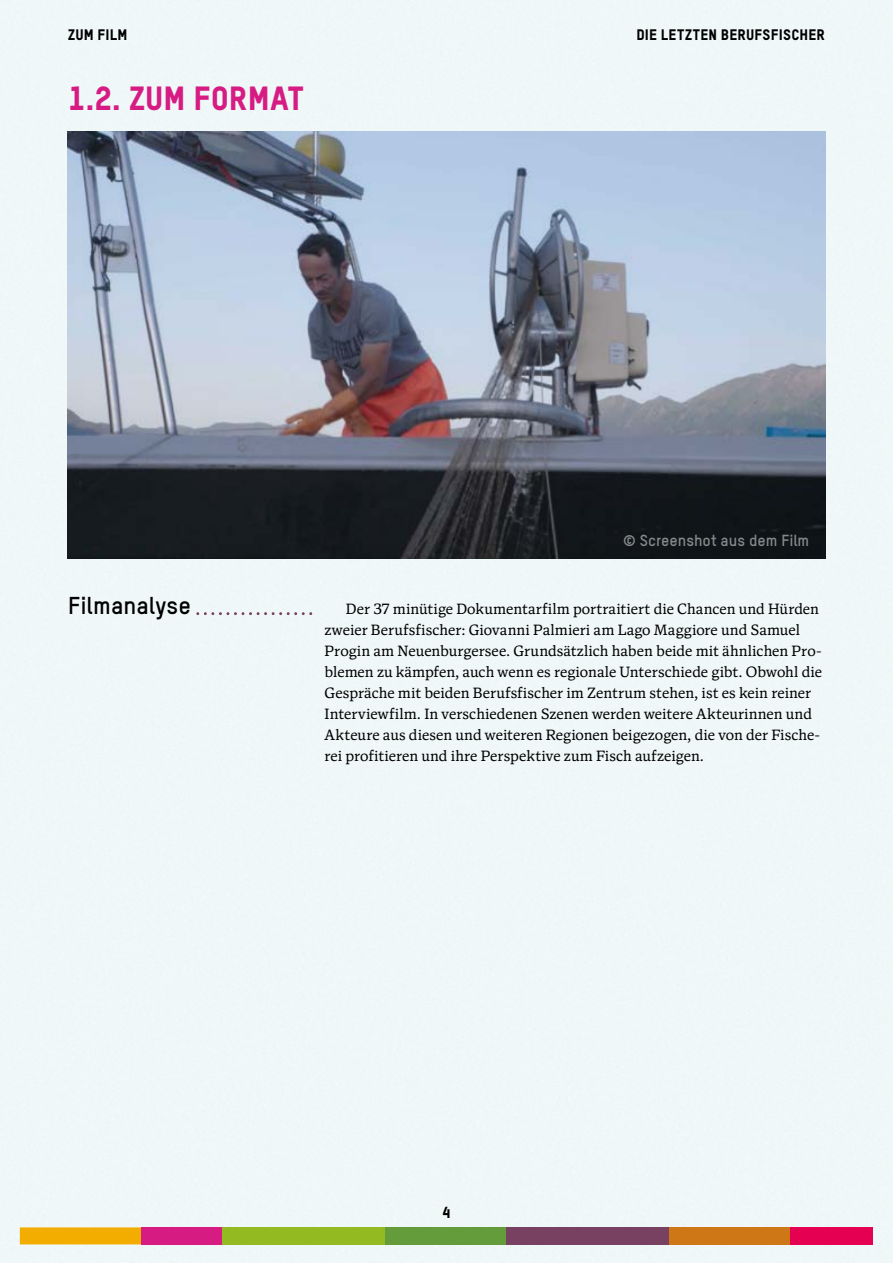
<style>
.page{position:relative;width:893px;height:1263px;background:#f0f7f7}
.page>*{position:absolute;margin:0;border:0;box-sizing:border-box;transform-origin:0 0}
.t1{font:33px "TSTARPRO Headline";letter-spacing:.01em;color:#d61b83}
.t2{font:700 24px "TSTARPRO";letter-spacing:.005em;color:#000}
.t3{font:700 15.75px "TSTARPRO";color:#fff}
.t4{font:15.75px "TSTARPRO Headline";color:#000}
.t5{font:15px/21px "Antonia Variable";color:#000}
.t6{font:15px "TSTARPRO Headline";letter-spacing:.015em;color:#000}
</style>
<div class="page">
<div style="left:20px;top:1227px;width:121px;height:17px;background:#f2ad00"></div>
<div style="left:141px;top:1227px;width:82px;height:17px;background:#d61b83"></div>
<div style="left:223px;top:1227px;width:162px;height:17px;background:#93bb21"></div>
<div style="left:385px;top:1227px;width:122px;height:17px;background:#649b3b"></div>
<div style="left:507px;top:1227px;width:162px;height:17px;background:#784161"></div>
<div style="left:669px;top:1227px;width:122px;height:17px;background:#ce7717"></div>
<div style="left:791px;top:1227px;width:82px;height:17px;background:#e50051"></div>
<img style="left:67px;top:132px;width:759px;height:427px">
<svg style="left:205px;top:612px;width:107px;height:3px"></svg>
<p class="t6" style="left:68px;top:25px;width:61px">ZUM FILM</p>
<p class="t6" style="left:636px;top:25px;width:190px">DIE LETZTEN BERUFSFISCHER</p>
<h1 class="t1" style="left:68px;top:78px;width:237px">1.2. ZUM FORMAT</h1>
<h2 class="t2" style="left:68px;top:590px;width:125px">Filmanalyse</h2>
<p class="t3" style="left:622px;top:531px;width:188px">© Screenshot aus dem Film</p>
<p class="t5" style="left:325px;top:599px;width:499px;text-indent:21px">Der 37 minütige Dokumentarfilm portraitiert die Chancen und Hürden zweier Berufsfischer: Giovanni Palmieri am Lago Maggiore und Samuel Progin am Neuenburgersee. Grundsätzlich haben beide mit ähnlichen Pro&shy;blemen zu kämpfen, auch wenn es regionale Unterschiede gibt. Obwohl die Gespräche mit beiden Berufsfischer im Zentrum stehen, ist es kein reiner Interviewfilm. In verschiedenen Szenen werden weitere Akteurinnen und Akteure aus diesen und weiteren Regionen beigezogen, die von der Fische&shy;rei profitieren und ihre Perspektive zum Fisch aufzeigen.</p>
<p class="t4" style="left:442px;top:1202px;width:10px">4</p>
</div>
